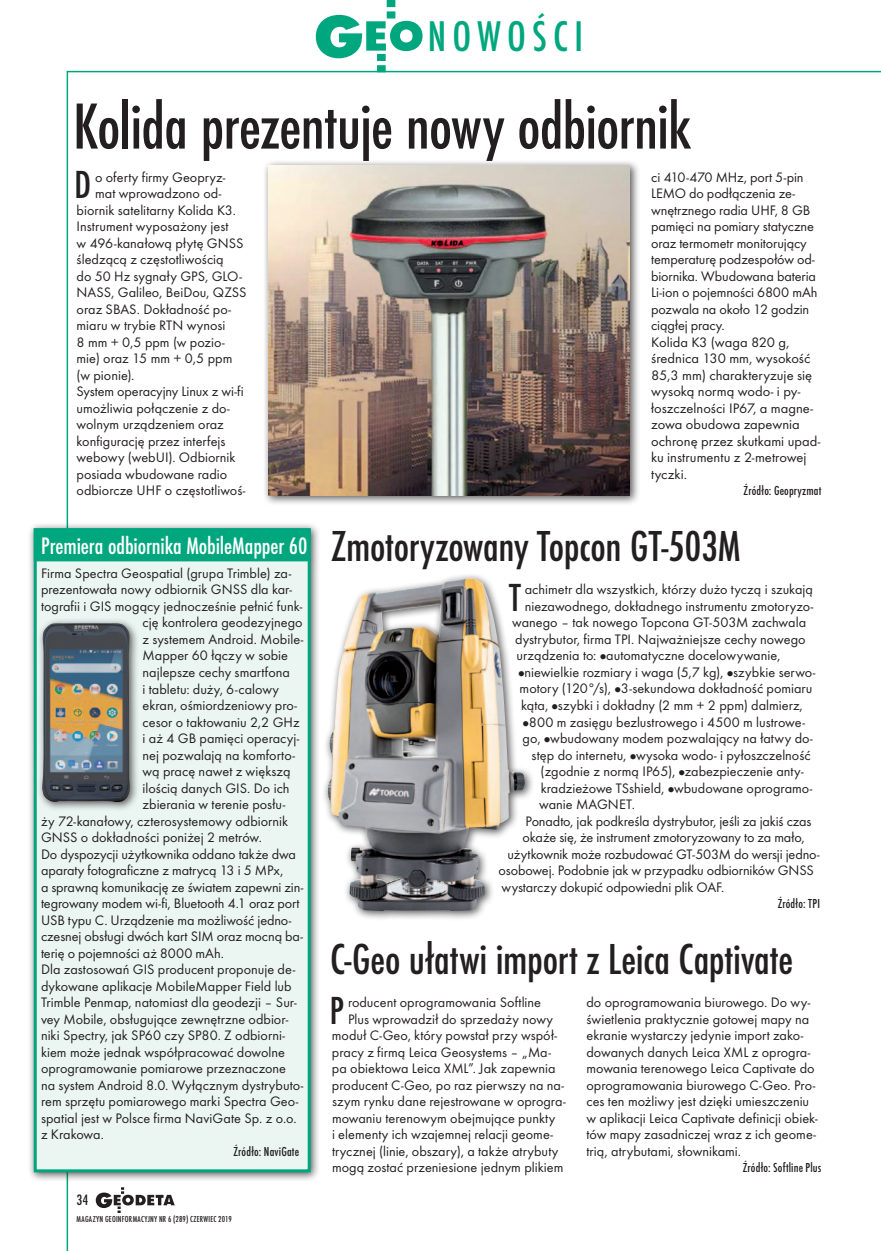
<style>
.page{position:relative;width:881px;height:1251px;background:#fff}
.page>*{position:absolute;margin:0;border:0;box-sizing:border-box;transform-origin:0 0}
.t1{font:500 condensed 67.5px "Futura TEE";letter-spacing:-.01em;color:#231f20}
.t2{font:500 condensed 45px "Futura TEE";letter-spacing:-.005em;color:#231f20}
.t3{font:500 condensed 44.55px "Futura TEE";letter-spacing:.14em;color:#00a77e}
.t4{font:500 condensed 40.65px "Futura TEE";color:#231f20}
.t5{font:500 condensed 24.75px "Futura TEE";letter-spacing:-.005em;color:#fff}
.t6{font:500 condensed 15.75px "Futura TEE";color:#231f20}
.t7{font:14.25px/16.5px "Futura TEE";color:#231f20}
.t8{font:500 condensed 13.5px "Futura TEE";letter-spacing:.015em;color:#231f20}
.t9{font:500 condensed 9px "Futura TEE";letter-spacing:.025em;color:#231f20}
</style>
<div class="page">
<svg style="left:315px;top:0;width:107px;height:72px"></svg>
<svg style="left:96px;top:1187px;width:79px;height:25px"></svg>
<div style="left:28px;top:522px;width:293px;height:660px;background:#231f20;opacity:.75"></div>
<div style="left:35px;top:529px;width:274px;height:641px;background:#ebf6f3"></div>
<div style="left:34px;top:528px;width:276px;height:33px;background:#00a77e"></div>
<div style="left:34px;top:528px;width:276px;height:643px;border:3px solid #00a77e"></div>
<div style="left:262px;top:159px;width:378px;height:347px;background:#231f20;opacity:.75"></div>
<img style="left:268px;top:165px;width:361px;height:330px">
<div style="left:37px;top:616px;width:103px;height:195px;background:#231f20;opacity:.75"></div>
<img style="left:42px;top:622px;width:88px;height:179px">
<div style="left:322px;top:572px;width:212px;height:349px;background:#231f20;opacity:.75"></div>
<img style="left:327px;top:578px;width:197px;height:332px">
<h3 class="t3" style="left:427px;top:11px;width:157px">NOWOŚCI</h3>
<h1 class="t1" style="left:73px;top:89px;width:619px">Kolida prezentuje nowy odbiornik</h1>
<h3 class="t4" style="left:74px;top:162px;width:18px">D</h3>
<p class="t7" style="left:95px;top:168px;width:132px">o oferty firmy Geopryz-</p>
<p class="t7" style="left:650px;top:168px;width:171px">ci 410-470 MHz, port 5-pin<br>LEMO do podłączenia ze&shy;wnętrznego radia UHF, 8 GB pamięci na pomiary statyczne oraz termometr monitorujący temperaturę podzespołów od&shy;biornika. Wbudowana bateria<br>Li-ion o pojemności 6800 mAh pozwala na około 12 godzin ciągłej pracy.<br>Kolida K3 (waga 820 g, średnica 130 mm, wysokość<br>85,3 mm) charakteryzuje się wysoką normą wodo- i py&shy;łoszczelności IP67, a magne&shy;zowa obudowa zapewnia ochronę przez skutkami upad&shy;ku instrumentu z 2-metrowej tyczki.</p>
<p class="t8" style="left:743px;top:483px;width:79px">Źródło: Geopryzmat</p>
<h2 class="t2" style="left:331px;top:521px;width:410px">Zmotoryzowany Topcon GT-503M</h2>
<h3 class="t4" style="left:509px;top:574px;width:13px">T</h3>
<p class="t7" style="left:524px;top:581px;width:289px">achimetr dla wszystkich, którzy dużo tyczą i szukają</p>
<p class="t7" style="left:95px;top:185px;width:128px">mat wprowadzono od-</p>
<p class="t7" style="left:77px;top:201px;width:161px">biornik satelitarny Kolida K3.</p>
<p class="t7" style="left:77px;top:218px;width:153px">Instrument wyposażony jest</p>
<p class="t7" style="left:77px;top:234px;width:168px">w 496-kanałową płytę GNSS</p>
<p class="t7" style="left:77px;top:251px;width:149px">śledzącą z częstotliwością</p>
<p class="t7" style="left:77px;top:267px;width:167px">do 50 Hz sygnały GPS, GLO-</p>
<p class="t7" style="left:77px;top:284px;width:171px">NASS, Galileo, BeiDou, QZSS</p>
<p class="t7" style="left:77px;top:300px;width:156px">oraz SBAS. Dokładność po-</p>
<p class="t7" style="left:77px;top:317px;width:150px">miaru w trybie RTN wynosi</p>
<p class="t7" style="left:77px;top:333px;width:150px">8 mm + 0,5 ppm (w pozio-</p>
<p class="t7" style="left:77px;top:350px;width:157px">mie) oraz 15 mm + 0,5 ppm</p>
<p class="t7" style="left:76px;top:366px;width:59px">(w pionie).</p>
<p class="t7" style="left:76px;top:383px;width:168px">System operacyjny Linux z wi-fi</p>
<p class="t7" style="left:76px;top:399px;width:155px">umożliwia połączenie z do-</p>
<p class="t7" style="left:76px;top:416px;width:149px">wolnym urządzeniem oraz</p>
<p class="t7" style="left:76px;top:432px;width:150px">konfigurację przez interfejs</p>
<p class="t7" style="left:76px;top:449px;width:160px">webowy (webUI). Odbiornik</p>
<p class="t7" style="left:76px;top:465px;width:152px">posiada wbudowane radio</p>
<p class="t7" style="left:76px;top:482px;width:170px">odbiorcze UHF o częstotliwoś-</p>
<h3 class="t5" style="left:41px;top:532px;width:268px">Premiera odbiornika MobileMapper 60</h3>
<p class="t7" style="left:41px;top:564px;width:252px">Firma Spectra Geospatial (grupa Trimble) za-</p>
<p class="t7" style="left:41px;top:581px;width:252px">prezentowała nowy odbiornik GNSS dla kar-</p>
<p class="t7" style="left:41px;top:597px;width:263px">tografii i GIS mogący jednocześnie pełnić funk-</p>
<p class="t7" style="left:142px;top:614px;width:161px">cję kontrolera geodezyjnego</p>
<p class="t7" style="left:142px;top:630px;width:162px">z systemem Android. Mobile-</p>
<p class="t7" style="left:142px;top:647px;width:147px">Mapper 60 łączy w sobie</p>
<p class="t7" style="left:142px;top:663px;width:149px">najlepsze cechy smartfona</p>
<p class="t7" style="left:142px;top:680px;width:138px">i tabletu: duży, 6-calowy</p>
<p class="t7" style="left:142px;top:696px;width:156px">ekran, ośmiordzeniowy pro-</p>
<p class="t7" style="left:142px;top:713px;width:158px">cesor o taktowaniu 2,2 GHz</p>
<p class="t7" style="left:142px;top:729px;width:158px">i aż 4 GB pamięci operacyj-</p>
<p class="t7" style="left:142px;top:746px;width:154px">nej pozwalają na komforto-</p>
<p class="t7" style="left:142px;top:762px;width:149px">wą pracę nawet z większą</p>
<p class="t7" style="left:142px;top:779px;width:148px">ilością danych GIS. Do ich</p>
<p class="t7" style="left:142px;top:795px;width:144px">zbierania w terenie posłu-</p>
<p class="t7" style="left:41px;top:812px;width:249px">ży 72-kanałowy, czterosystemowy odbiornik</p>
<p class="t7" style="left:41px;top:828px;width:222px">GNSS o dokładności poniżej 2 metrów.</p>
<p class="t7" style="left:41px;top:845px;width:256px">Do dyspozycji użytkownika oddano także dwa</p>
<p class="t7" style="left:41px;top:861px;width:244px">aparaty fotograficzne z matrycą 13 i 5 MPx,</p>
<p class="t7" style="left:41px;top:878px;width:264px">a sprawną komunikację ze światem zapewni zin-</p>
<p class="t7" style="left:41px;top:894px;width:260px">tegrowany modem wi-fi, Bluetooth 4.1 oraz port</p>
<p class="t7" style="left:41px;top:911px;width:252px">USB typu C. Urządzenie ma możliwość jedno-</p>
<p class="t7" style="left:41px;top:927px;width:263px">czesnej obsługi dwóch kart SIM oraz mocną ba-</p>
<p class="t7" style="left:41px;top:944px;width:184px">terię o pojemności aż 8000 mAh.</p>
<p class="t7" style="left:41px;top:960px;width:256px">Dla zastosowań GIS producent proponuje de-</p>
<p class="t7" style="left:41px;top:977px;width:252px">dykowane aplikacje MobileMapper Field lub</p>
<p class="t7" style="left:41px;top:993px;width:257px">Trimble Penmap, natomiast dla geodezji – Sur-</p>
<p class="t7" style="left:41px;top:1010px;width:248px">vey Mobile, obsługujące zewnętrzne odbior-</p>
<p class="t7" style="left:41px;top:1026px;width:245px">niki Spectry, jak SP60 czy SP80. Z odbiorni-</p>
<p class="t7" style="left:41px;top:1043px;width:245px">kiem może jednak współpracować dowolne</p>
<p class="t7" style="left:41px;top:1059px;width:246px">oprogramowanie pomiarowe przeznaczone</p>
<p class="t7" style="left:41px;top:1076px;width:264px">na system Android 8.0. Wyłącznym dystrybuto-</p>
<p class="t7" style="left:41px;top:1092px;width:259px">rem sprzętu pomiarowego marki Spectra Geo-</p>
<p class="t7" style="left:41px;top:1109px;width:257px">spatial jest w Polsce firma NaviGate Sp. z o.o.</p>
<p class="t7" style="left:41px;top:1125px;width:64px">z Krakowa.</p>
<p class="t8" style="left:233px;top:1143px;width:67px">Źródło: NaviGate</p>
<p class="t7" style="left:524px;top:597px;width:290px">niezawodnego, dokładnego instrumentu zmotoryzo-</p>
<p class="t7" style="left:512px;top:614px;width:295px">wanego – tak nowego Topcona GT-503M zachwala</p>
<p class="t7" style="left:515px;top:630px;width:292px">dystrybutor, firma TPI. Najważniejsze cechy nowego</p>
<p class="t7" style="left:516px;top:647px;width:265px">urządzenia to: ●automatyczne docelowywanie,</p>
<p class="t7" style="left:518px;top:663px;width:299px">●niewielkie rozmiary i waga (5,7 kg), ●szybkie serwo&shy;motory (120°/s), ●3-sekundowa dokładność pomiaru kąta, ●szybki i dokładny (2 mm + 2 ppm) dalmierz,</p>
<p class="t7" style="left:522px;top:713px;width:284px">●800 m zasięgu bezlustrowego i 4500 m lustrowe-</p>
<p class="t7" style="left:522px;top:729px;width:291px">go, ●wbudowany modem pozwalający na łatwy do-</p>
<p class="t7" style="left:531px;top:746px;width:280px">stęp do internetu, ●wysoka wodo- i pyłoszczelność</p>
<p class="t7" style="left:540px;top:762px;width:264px">(zgodnie z normą IP65), ●zabezpieczenie anty-</p>
<p class="t7" style="left:540px;top:779px;width:273px">kradzieżowe TSshield, ●wbudowane oprogramo-</p>
<p class="t7" style="left:539px;top:795px;width:97px">wanie MAGNET.</p>
<p class="t7" style="left:525px;top:812px;width:287px">Ponadto, jak podkreśla dystrybutor, jeśli za jakiś czas</p>
<p class="t7" style="left:522px;top:828px;width:283px">okaże się, że instrument zmotoryzowany to za mało,</p>
<p class="t7" style="left:507px;top:845px;width:313px">użytkownik może rozbudować GT-503M do wersji jedno-</p>
<p class="t7" style="left:498px;top:861px;width:317px">osobowej. Podobnie jak w przypadku odbiorników GNSS</p>
<p class="t7" style="left:501px;top:878px;width:224px">wystarczy dokupić odpowiedni plik OAF.</p>
<p class="t8" style="left:777px;top:896px;width:44px">Źródło: TPI</p>
<h2 class="t2" style="left:330px;top:934px;width:464px">C-Geo ułatwi import z Leica Captivate</h2>
<p class="t7" style="left:586px;top:993px;width:233px">do oprogramowania biurowego. Do wy&shy;świetlenia praktycznie gotowej mapy na ekranie wystarczy jedynie import zako&shy;dowanych danych Leica XML z oprogra&shy;mowania terenowego Leica Captivate do oprogramowania biurowego C-Geo. Pro&shy;ces ten możliwy jest dzięki umieszczeniu w aplikacji Leica Captivate definicji obiek&shy;tów mapy zasadniczej wraz z ich geome&shy;trią, atrybutami, słownikami.</p>
<p class="t8" style="left:742px;top:1160px;width:80px">Źródło: Softline Plus</p>
<h3 class="t4" style="left:330px;top:987px;width:16px">P</h3>
<p class="t7" style="left:348px;top:993px;width:194px">roducent oprogramowania Softline</p>
<p class="t7" style="left:348px;top:1010px;width:206px">Plus wprowadził do sprzedaży nowy</p>
<p class="t7" style="left:332px;top:1026px;width:226px">moduł C-Geo, który powstał przy współ-</p>
<p class="t7" style="left:332px;top:1043px;width:220px">pracy z firmą Leica Geosystems – „Ma-</p>
<p class="t7" style="left:332px;top:1059px;width:225px">pa obiektowa Leica XML”. Jak zapewnia</p>
<p class="t7" style="left:332px;top:1076px;width:233px">producent C-Geo, po raz pierwszy na na-</p>
<p class="t7" style="left:332px;top:1092px;width:235px">szym rynku dane rejestrowane w oprogra-</p>
<p class="t7" style="left:332px;top:1109px;width:225px">mowaniu terenowym obejmujące punkty</p>
<p class="t7" style="left:332px;top:1125px;width:222px">i elementy ich wzajemnej relacji geome-</p>
<p class="t7" style="left:332px;top:1142px;width:228px">trycznej (linie, obszary), a także atrybuty</p>
<p class="t7" style="left:332px;top:1158px;width:233px">mogą zostać przeniesione jednym plikiem</p>
<p class="t6" style="left:77px;top:1191px;width:13px">34</p>
<p class="t9" style="left:77px;top:1213px;width:157px">MAGAZYN geoin formacYJNY nr 6 (289) CZERWIEC 2019</p>
</div>
